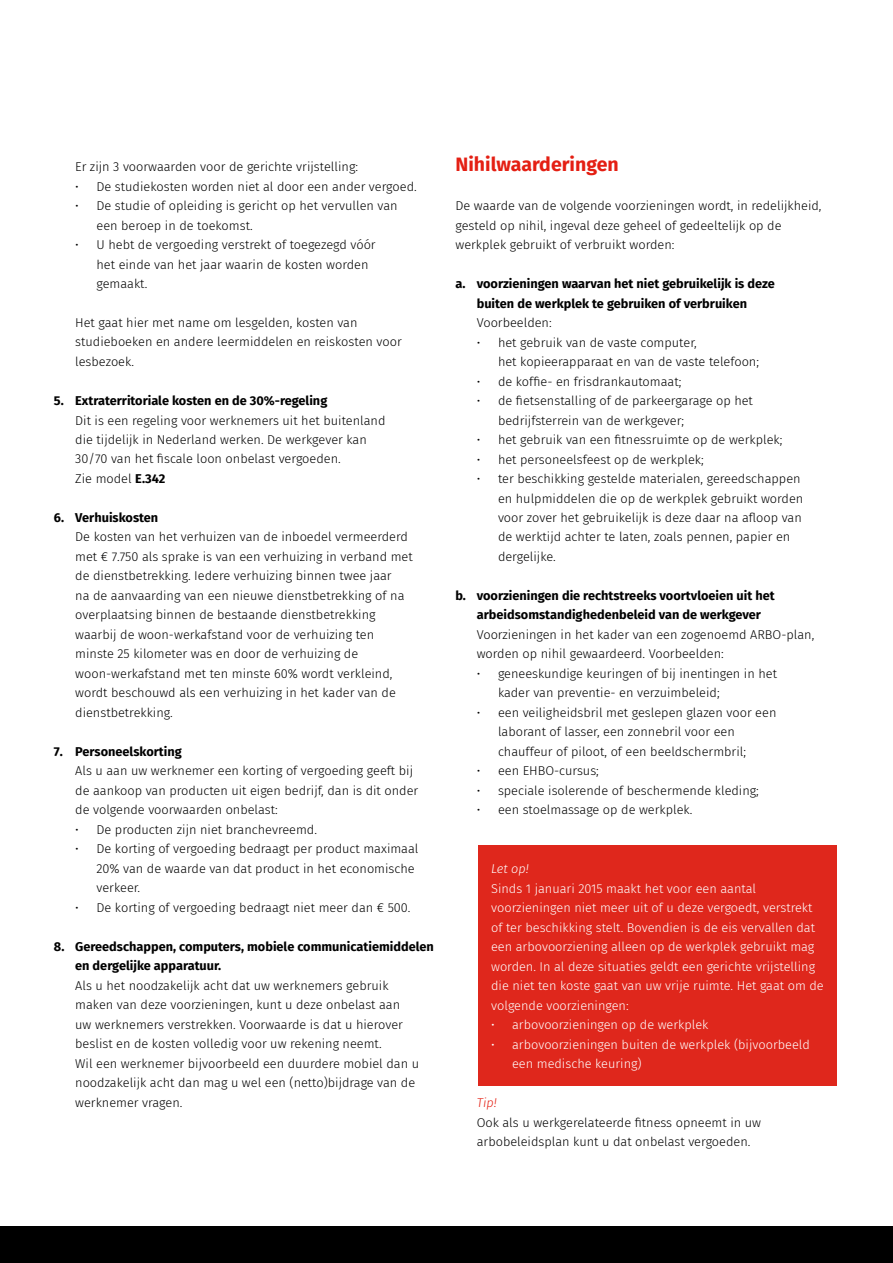
<style>
.page{position:relative;width:893px;height:1263px;background:#fff}
.page>*{position:absolute;margin:0;border:0;box-sizing:border-box;transform-origin:0 0}
.t1{font:700 19.5px "Fira Sans";color:#e41f13}
.t2{font:300 12.75px/19.5px "Fira Sans";color:#000}
.t3{font:300 12.75px/19.5px "Fira Sans";color:#fff}
.t4{font:700 12.75px/19.5px "Fira Sans";color:#000;text-align:center}
.t5{font:italic 300 12.75px "Fira Sans";color:#fff}
.t6{font:italic 300 12.75px "Fira Sans";color:#e41f13}
.s1{font-weight:700}
</style>
<div class="page">
<div style="left:478px;top:845px;width:359px;height:241px;background:#df271c"></div>
<div style="left:0;top:1227px;width:893px;height:36px;background:#000"></div>
<p class="t2" style="left:75px;top:157px;width:284px">Er zijn 3 voorwaarden voor de gerichte vrijstelling:</p>
<p class="t2" style="left:75px;top:176px;width:343px">• De studiekosten worden niet al door een ander vergoed.</p>
<p class="t2" style="left:97px;top:196px;width:303px;text-indent:-21px">• De studie of opleiding is gericht op het vervullen van een beroep in de toekomst.</p>
<p class="t2" style="left:97px;top:235px;width:281px;text-indent:-21px">• U hebt de vergoeding verstrekt of toegezegd vóór het einde van het jaar waarin de kosten worden gemaakt.</p>
<p class="t2" style="left:75px;top:313px;width:328px">Het gaat hier met name om lesgelden, kosten van studieboeken en andere leermiddelen en reiskosten voor lesbezoek.</p>
<p class="t4" style="left:54px;top:390px;width:275px">5. Extraterritoriale kosten en de 30%-regeling</p>
<p class="t2" style="left:75px;top:410px;width:312px">Dit is een regeling voor werknemers uit het buitenland die tijdelijk in Nederland werken. De werkgever kan 30/70 van het fiscale loon onbelast vergoeden.<br>Zie model <span class="s1">E.342</span></p>
<p class="t4" style="left:54px;top:507px;width:106px">6. Verhuiskosten</p>
<p class="t2" style="left:75px;top:527px;width:339px">De kosten van het verhuizen van de inboedel vermeerderd met € 7.750 als sprake is van een verhuizing in verband met de dienstbetrekking. Iedere verhuizing binnen twee jaar<br>na de aanvaarding van een nieuwe dienstbetrekking of na overplaatsing binnen de bestaande dienstbetrekking waarbij de woon-werkafstand voor de verhuizing ten minste 25 kilometer was en door de verhuizing de woon-werkafstand met ten minste 60% wordt verkleind, wordt beschouwd als een verhuizing in het kader van de dienstbetrekking.</p>
<p class="t4" style="left:54px;top:741px;width:129px">7. Personeelskorting</p>
<p class="t2" style="left:75px;top:761px;width:345px">Als u aan uw werknemer een korting of vergoeding geeft bij de aankoop van producten uit eigen bedrijf, dan is dit onder de volgende voorwaarden onbelast:</p>
<p class="t2" style="left:75px;top:820px;width:243px">• De producten zijn niet branchevreemd.</p>
<p class="t2" style="left:97px;top:839px;width:323px;text-indent:-21px">• De korting of vergoeding bedraagt per product maximaal<br>20% van de waarde van dat product in het economische verkeer.</p>
<p class="t2" style="left:75px;top:898px;width:337px">• De korting of vergoeding bedraagt niet meer dan € 500.</p>
<p class="t4" style="left:75px;top:936px;width:360px;text-align:left;text-indent:-21px">8. Gereedschappen, computers, mobiele communicatiemiddelen en dergelijke apparatuur.</p>
<p class="t2" style="left:75px;top:976px;width:345px">Als u het noodzakelijk acht dat uw werknemers gebruik maken van deze voorzieningen, kunt u deze onbelast aan uw werknemers verstrekken. Voorwaarde is dat u hierover beslist en de kosten volledig voor uw rekening neemt.<br>Wil een werknemer bijvoorbeeld een duurdere mobiel dan u noodzakelijk acht dan mag u wel een (netto)bijdrage van de werknemer vragen.</p>
<h1 class="t1" style="left:455px;top:148px;width:165px">Nihilwaarderingen</h1>
<p class="t2" style="left:455px;top:196px;width:368px">De waarde van de volgende voorzieningen wordt, in redelijkheid, gesteld op nihil, ingeval deze geheel of gedeeltelijk op de werkplek gebruikt of verbruikt worden:</p>
<p class="t4" style="left:455px;top:273px;width:321px">a. voorzieningen waarvan het niet gebruikelijk is deze buiten de werkplek te gebruiken of verbruiken</p>
<p class="t2" style="left:477px;top:313px;width:76px">Voorbeelden:</p>
<p class="t2" style="left:498px;top:332px;width:263px;text-indent:-21px">• het gebruik van de vaste computer,<br>het kopieerapparaat en van de vaste telefoon;</p>
<p class="t2" style="left:477px;top:371px;width:206px">• de koffie- en frisdrankautomaat;</p>
<p class="t2" style="left:498px;top:391px;width:256px;text-indent:-21px">• de fietsenstalling of de parkeergarage op het bedrijfsterrein van de werkgever;</p>
<p class="t2" style="left:477px;top:430px;width:307px">• het gebruik van een fitnessruimte op de werkplek;</p>
<p class="t2" style="left:477px;top:449px;width:229px">• het personeelsfeest op de werkplek;</p>
<p class="t2" style="left:498px;top:469px;width:307px;text-indent:-21px">• ter beschikking gestelde materialen, gereedschappen en hulpmiddelen die op de werkplek gebruikt worden voor zover het gebruikelijk is deze daar na afloop van de werktijd achter te laten, zoals pennen, papier en dergelijke.</p>
<p class="t4" style="left:455px;top:585px;width:321px">b. voorzieningen die rechtstreeks voortvloeien uit het arbeidsomstandighedenbeleid van de werkgever</p>
<p class="t2" style="left:477px;top:625px;width:339px">Voorzieningen in het kader van een zogenoemd ARBO-plan, worden op nihil gewaardeerd. Voorbeelden:</p>
<p class="t2" style="left:498px;top:664px;width:281px;text-indent:-21px">• geneeskundige keuringen of bij inentingen in het kader van preventie- en verzuimbeleid;</p>
<p class="t2" style="left:498px;top:703px;width:280px;text-indent:-21px">• een veiligheidsbril met geslepen glazen voor een laborant of lasser, een zonnebril voor een chauffeur of piloot, of een beeldschermbril;</p>
<p class="t2" style="left:477px;top:761px;width:124px">• een EHBO-cursus;</p>
<p class="t2" style="left:477px;top:781px;width:284px">• speciale isolerende of beschermende kleding;</p>
<p class="t2" style="left:477px;top:800px;width:217px">• een stoelmassage op de werkplek.</p>
<p class="t5" style="left:491px;top:860px;width:39px">Let op!</p>
<p class="t3" style="left:491px;top:878px;width:334px">Sinds 1 januari 2015 maakt het voor een aantal voorzieningen niet meer uit of u deze vergoedt, verstrekt of ter beschikking stelt. Bovendien is de eis vervallen dat een arbovoorziening alleen op de werkplek gebruikt mag worden. In al deze situaties geldt een gerichte vrijstelling die niet ten koste gaat van uw vrije ruimte. Het gaat om de volgende voorzieningen:</p>
<p class="t3" style="left:491px;top:1015px;width:219px">• arbovoorzieningen op de werkplek</p>
<p class="t3" style="left:512px;top:1034px;width:299px;text-indent:-21px">• arbovoorzieningen buiten de werkplek (bijvoorbeeld een medische keuring)</p>
<p class="t6" style="left:477px;top:1093px;width:22px">Tip!</p>
<p class="t2" style="left:477px;top:1112px;width:286px">Ook als u werkgerelateerde fitness opneemt in uw arbobeleidsplan kunt u dat onbelast vergoeden.</p>
</div>
